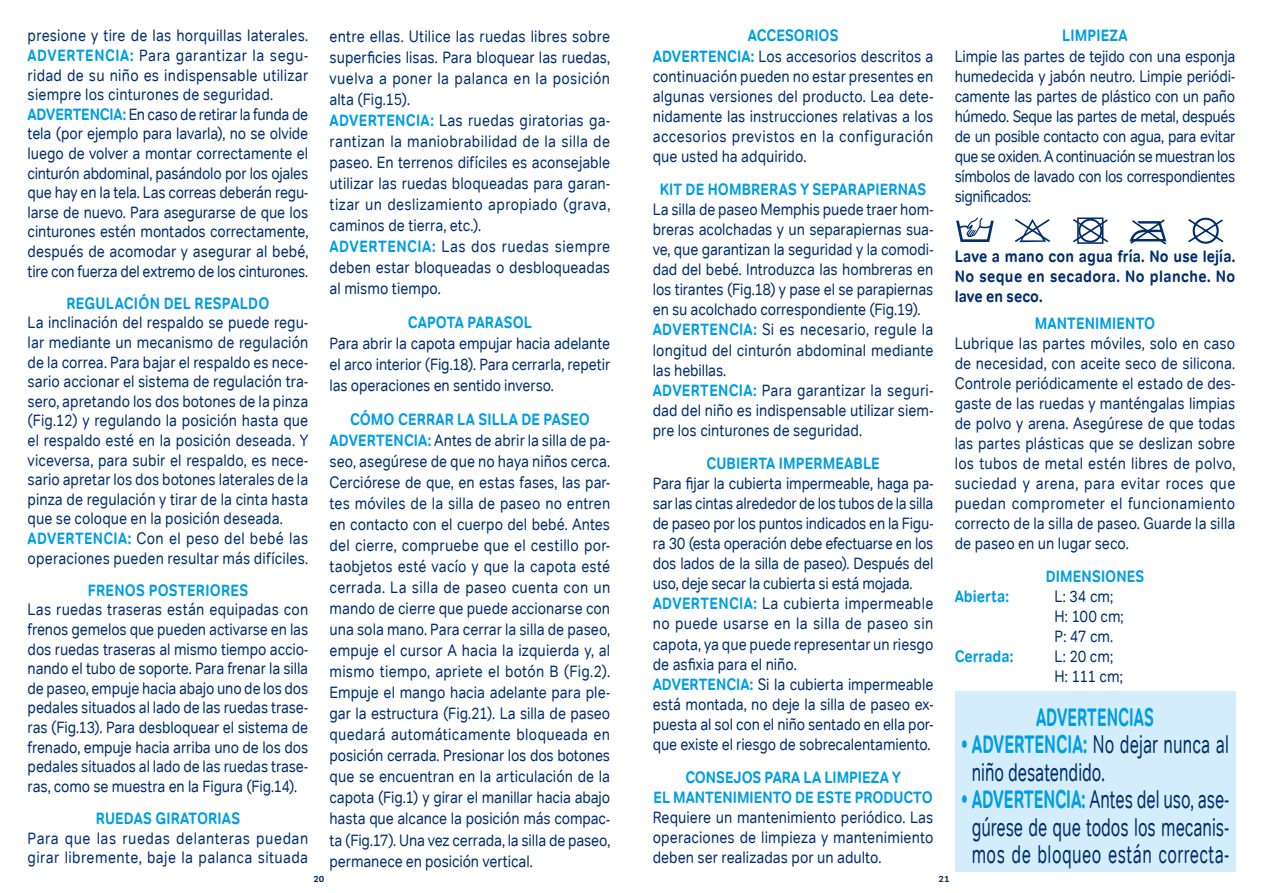
<style>
.page{position:relative;width:1263px;height:893px;background:#fff}
.page>*{position:absolute;margin:0;border:0;box-sizing:border-box;transform-origin:0 0}
.t1{font:25.5px/27.6px "Tondo Corp";color:#002e6d;scale:.64 1}
.t2{font:700 25.5px "Tondo Corp";letter-spacing:.005em;color:#009ee3;scale:.62 1}
.t3{font:16.5px/20.1px "Tondo Corp";color:#002e6d;scale:.86 1}
.t4{font:700 16.5px/20.1px "Tondo Corp";letter-spacing:.015em;color:#009ee3;text-align:center;scale:.86 1}
.t5{font:700 16.5px/20.1px "Tondo Corp";letter-spacing:.025em;color:#002e6d;text-align:justify;scale:.86 1}
.t6{font:16.5px/19.6px "Tondo Corp";letter-spacing:.03em;color:#002e6d;scale:.86 1}
.t7{font:700 9px "Tondo Corp";color:#002e6d}
.s1{font-weight:700;color:#009ee3}
</style>
<div class="page">
<div style="left:955px;top:691px;width:280px;height:181px;background:#d4edfc"></div>
<svg style="left:1129px;top:219px;width:38px;height:26px"></svg>
<svg style="left:1188px;top:217px;width:36px;height:27px"></svg>
<svg style="left:1073px;top:217px;width:36px;height:27px"></svg>
<svg style="left:956px;top:217px;width:38px;height:25px"></svg>
<svg style="left:1015px;top:219px;width:35px;height:23px"></svg>
<p class="t3" style="left:28px;top:26px;width:328px;line-height:19.6px">presione y tire de las horquillas laterales.<br><span class="s1">ADVERTENCIA:</span> Para garantizar la segu&shy;ridad de su niño es indispensable utilizar siempre los cinturones de seguridad.<br><span class="s1">ADVERTENCIA:</span> En caso de retirar la funda de tela (por ejemplo para lavarla), no se olvide luego de volver a montar correctamente el cinturón abdominal, pasándolo por los ojales que hay en la tela. Las correas deberán regu&shy;larse de nuevo. Para asegurarse de que los cinturones estén montados correctamente, después de acomodar y asegurar al bebé, tire con fuerza del extremo de los cinturones.</p>
<p class="t4" style="left:66px;top:293px;width:237px">REGULACIÓN DEL RESPALDO</p>
<p class="t3" style="left:28px;top:313px;width:328px;line-height:19.6px">La inclinación del respaldo se puede regu&shy;lar mediante un mecanismo de regulación de la correa. Para bajar el respaldo es nece&shy;sario accionar el sistema de regulación tra&shy;sero, apretando los dos botones de la pinza (Fig.12) y regulando la posición hasta que el respaldo esté en la posición deseada. Y viceversa, para subir el respaldo, es nece&shy;sario apretar los dos botones laterales de la pinza de regulación y tirar de la cinta hasta que se coloque en la posición deseada.<br><span class="s1">ADVERTENCIA:</span> Con el peso del bebé las operaciones pueden resultar más difíciles.</p>
<p class="t4" style="left:88px;top:580px;width:188px">FRENOS POSTERIORES</p>
<p class="t3" style="left:28px;top:600px;width:328px;line-height:19.6px;text-align:justify">Las ruedas traseras están equipadas con frenos gemelos que pueden activarse en las dos ruedas traseras al mismo tiempo accio&shy;nando el tubo de soporte. Para frenar la silla de paseo, empuje hacia abajo uno de los dos pedales situados al lado de las ruedas trase&shy;ras (Fig.13). Para desbloquear el sistema de frenado, empuje hacia arriba uno de los dos pedales situados al lado de las ruedas trase&shy;ras, como se muestra en la Figura (Fig.14).</p>
<p class="t4" style="left:96px;top:808px;width:169px">RUEDAS GIRATORIAS</p>
<p class="t6" style="left:28px;top:828px;width:328px">Para que las ruedas delanteras puedan girar libremente, baje la palanca situada</p>
<p class="t3" style="left:330px;top:25px;width:328px;line-height:21px">entre ellas. Utilice las ruedas libres sobre superficies lisas. Para bloquear las ruedas, vuelva a poner la palanca en la posición alta (Fig.15).<br><span class="s1">ADVERTENCIA:</span> Las ruedas giratorias ga&shy;rantizan la maniobrabilidad de la silla de paseo. En terrenos difíciles es aconsejable utilizar las ruedas bloqueadas para garan&shy;tizar un deslizamiento apropiado (grava, caminos de tierra, etc.).<br><span class="s1">ADVERTENCIA:</span> Las dos ruedas siempre deben estar bloqueadas o desbloqueadas al mismo tiempo.</p>
<p class="t4" style="left:408px;top:312px;width:146px">CAPOTA PARASOL</p>
<p class="t3" style="left:330px;top:333px;width:328px;line-height:21px;text-align:justify">Para abrir la capota empujar hacia adelante el arco interior (Fig.18). Para cerrarla, repetir las operaciones en sentido inverso.</p>
<p class="t3" style="left:330px;top:409px;width:328px;line-height:21px;text-indent:21px"><span class="s1">CÓMO CERRAR LA SILLA DE PASEO ADVERTENCIA:</span> Antes de abrir la silla de pa&shy;seo, asegúrese de que no haya niños cerca.<br>Cerciórese de que, en estas fases, las par&shy;tes móviles de la silla de paseo no entren en contacto con el cuerpo del bebé. Antes del cierre, compruebe que el cestillo por&shy;taobjetos esté vacío y que la capota esté cerrada. La silla de paseo cuenta con un mando de cierre que puede accionarse con una sola mano. Para cerrar la silla de paseo, empuje el cursor A hacia la izquierda y, al mismo tiempo, apriete el botón B (Fig.2).<br>Empuje el mango hacia adelante para ple&shy;gar la estructura (Fig.21). La silla de paseo quedará automáticamente bloqueada en posición cerrada. Presionar los dos botones que se encuentran en la articulación de la capota (Fig.1) y girar el manillar hacia abajo hasta que alcance la posición más compac&shy;ta (Fig.17). Una vez cerrada, la silla de paseo, permanece en posición vertical.</p>
<p class="t7" style="left:313px;top:873px;width:12px">20</p>
<p class="t3" style="left:653px;top:26px;width:328px;text-indent:95px"><span class="s1">ACCESORIOS ADVERTENCIA:</span> Los accesorios descritos a continuación pueden no estar presentes en algunas versiones del producto. Lea dete&shy;nidamente las instrucciones relativas a los accesorios previstos en la configuración que usted ha adquirido.</p>
<p class="t4" style="left:660px;top:179px;width:311px">KIT DE HOMBRERAS Y SEPARAPIERNAS</p>
<p class="t3" style="left:653px;top:199px;width:328px">La silla de paseo Memphis puede traer hom&shy;breras acolchadas y un separapiernas sua&shy;ve, que garantizan la seguridad y la comodi&shy;dad del bebé. Introduzca las hombreras en los tirantes (Fig.18) y pase el se parapiernas en su acolchado correspondiente (Fig.19).<br><span class="s1">ADVERTENCIA:</span> Si es necesario, regule la longitud del cinturón abdominal mediante las hebillas.<br><span class="s1">ADVERTENCIA:</span> Para garantizar la seguri&shy;dad del niño es indispensable utilizar siem&shy;pre los cinturones de seguridad.</p>
<p class="t4" style="left:706px;top:453px;width:203px">CUBIERTA IMPERMEABLE</p>
<p class="t3" style="left:653px;top:473px;width:328px">Para fijar la cubierta impermeable, haga pa&shy;sar las cintas alrededor de los tubos de la silla de paseo por los puntos indicados en la Figu&shy;ra 30 (esta operación debe efectuarse en los dos lados de la silla de paseo). Después del uso, deje secar la cubierta si está mojada.<br><span class="s1">ADVERTENCIA:</span> La cubierta impermeable no puede usarse en la silla de paseo sin capota, ya que puede representar un riesgo de asfixia para el niño.<br><span class="s1">ADVERTENCIA:</span> Si la cubierta impermeable está montada, no deje la silla de paseo ex&shy;puesta al sol con el niño sentado en ella por&shy;que existe el riesgo de sobrecalentamiento.</p>
<p class="t4" style="left:653px;top:767px;width:326px">CONSEJOS PARA LA LIMPIEZA Y<br>EL MANTENIMIENTO DE ESTE PRODUCTO</p>
<p class="t3" style="left:653px;top:807px;width:328px;text-align:justify">Requiere un mantenimiento periódico. Las operaciones de limpieza y mantenimiento deben ser realizadas por un adulto.</p>
<p class="t4" style="left:1062px;top:26px;width:78px">LIMPIEZA</p>
<p class="t3" style="left:955px;top:46px;width:328px;text-align:justify">Limpie las partes de tejido con una esponja humedecida y jabón neutro. Limpie periódi&shy;camente las partes de plástico con un paño húmedo. Seque las partes de metal, después de un posible contacto con agua, para evitar que se oxiden. A continuación se muestran los símbolos de lavado con los correspondientes significados:</p>
<p class="t5" style="left:955px;top:246px;width:328px">Lave a mano con agua fría. No use lejía.<br>No seque en secadora. No planche. No lave en seco.</p>
<p class="t4" style="left:1035px;top:313px;width:142px">MANTENIMIENTO</p>
<p class="t3" style="left:955px;top:333px;width:328px;text-align:justify">Lubrique las partes móviles, solo en caso de necesidad, con aceite seco de silicona.<br>Controle periódicamente el estado de des&shy;gaste de las ruedas y manténgalas limpias de polvo y arena. Asegúrese de que todas las partes plásticas que se deslizan sobre los tubos de metal estén libres de polvo, suciedad y arena, para evitar roces que puedan comprometer el funcionamiento correcto de la silla de paseo. Guarde la silla de paseo en un lugar seco.</p>
<p class="t4" style="left:1046px;top:566px;width:116px">DIMENSIONES</p>
<p class="t4" style="left:955px;top:587px;width:65px">Abierta:</p>
<p class="t3" style="left:1054px;top:587px;width:82px">L: 34 cm;<br>H: 100 cm;<br>P: 47 cm.</p>
<p class="t4" style="left:955px;top:647px;width:70px">Cerrada:</p>
<p class="t3" style="left:1054px;top:647px;width:81px">L: 20 cm;<br>H: 111 cm;</p>
<h1 class="t2" style="left:1036px;top:701px;width:192px">ADVERTENCIAS</h1>
<h1 class="t1" style="left:972px;top:730px;width:403px;text-indent:-11px"><span class="s1">• ADVERTENCIA:</span> No dejar nunca al niño desatendido.</h1>
<h1 class="t1" style="left:961px;top:786px;width:420px;text-align:center"><span class="s1">• ADVERTENCIA:</span> Antes del uso, ase&shy;gúrese de que todos los mecanis&shy;mos de bloqueo están correcta-</h1>
<p class="t7" style="left:938px;top:873px;width:12px">21</p>
</div>
